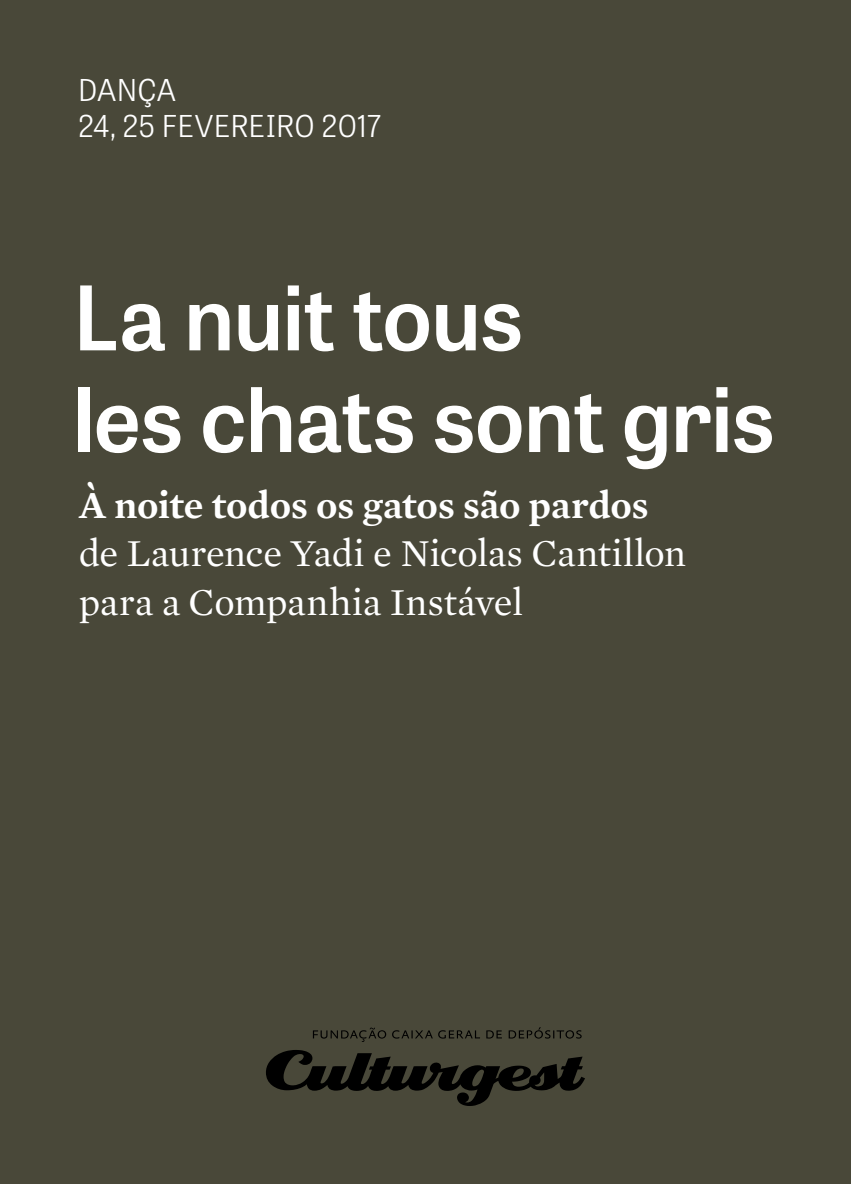
<style>
.page{position:relative;width:851px;height:1184px;background:#fff}
.page>*{position:absolute;margin:0;border:0;box-sizing:border-box;transform-origin:0 0}
.t1{font:600 88.25px/101.8px "Tablet Gothic";letter-spacing:-.01em;color:#fff}
.t2{font:38.75px/48.5px "Mercury Text G1";letter-spacing:-.01em;color:#fff}
.t3{font:600 38.75px "Mercury Text G1";letter-spacing:-.01em;color:#fff}
.t4{font:300 30px/36px "Tablet Gothic";letter-spacing:.01em;color:#fff}
</style>
<div class="page">
<div style="left:0;top:0;width:850px;height:1183px;background:#494839"></div>
<svg style="left:266px;top:1050px;width:319px;height:56px"></svg>
<svg style="left:313px;top:1027px;width:268px;height:15px"></svg>
<p class="t4" style="left:78px;top:71px;width:304px">DANÇA<br>24, 25 FEVEREIRO 2017</p>
<h1 class="t1" style="left:73px;top:263px;width:703px">La nuit tous<br>les chats sont gris</h1>
<p class="t3" style="left:79px;top:476px;width:571px">À noite todos os gatos são pardos</p>
<p class="t2" style="left:79px;top:527px;width:609px">de Laurence Yadi e Nicolas Cantillon para a Companhia Instável</p>
</div>
